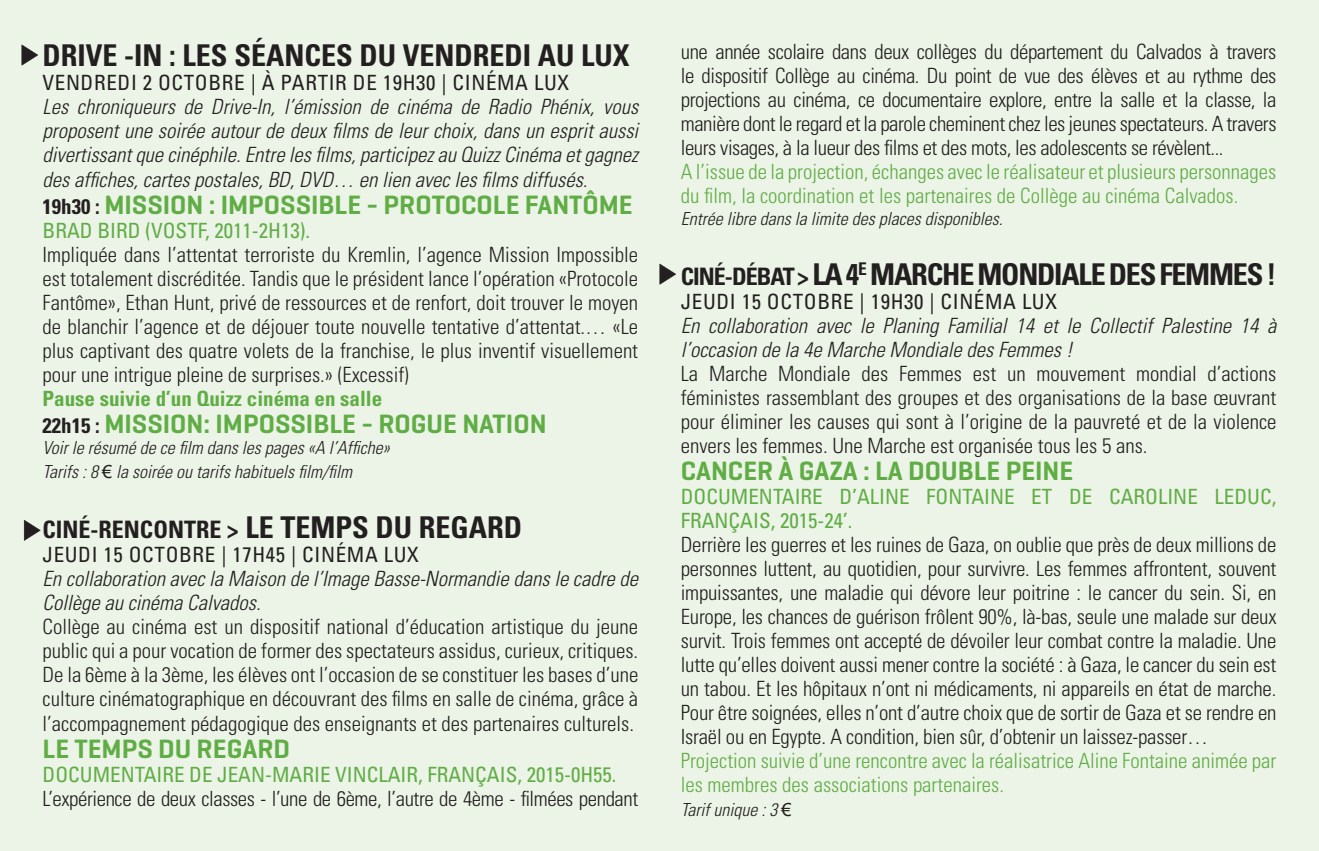
<style>
.page{position:relative;width:1319px;height:851px;background:#fff}
.page>*{position:absolute;margin:0;border:0;box-sizing:border-box;transform-origin:0 0}
.t1{font:700 condensed 30px "Univers";letter-spacing:-.04em;color:#231f20}
.t2{font:700 condensed 30px "Univers";color:#231f20}
.t3{font:600 27px "Geogrotesque";color:#60ad45}
.t4{font:700 condensed 24px "Univers";color:#231f20}
.t5{font:300 condensed 21px/24px "Univers";letter-spacing:-.01em;color:#231f20;text-align:justify}
.t6{font:italic 300 condensed 21px/24px "Univers";color:#231f20}
.t7{font:300 condensed 21px/24px "Univers";color:#60ad45}
.t8{font:condensed 21px/24px "Univers";color:#60ad45}
.t9{font:condensed 21px "Univers";letter-spacing:.03em;color:#231f20}
.t10{font:700 condensed 21px "Univers";color:#60ad45}
.t11{font:italic 300 condensed 18px/24px "Univers";color:#231f20}
.s1{font-family:"Univers";font-weight:700;font-stretch:condensed;font-size:21px;color:#231f20}
.s2{font-family:"Arial";font-weight:400;font-style:normal;font-stretch:normal}
.s3{font-size:30px}
.s4{font-size:24px}
</style>
<div class="page">
<hr style="left:1318px;top:0;width:1px;height:850px;background:#ecf4e7">
<div style="left:0;top:0;width:1318px;height:850px;background:#ecf4e7"></div>
<svg style="left:22px;top:45px;width:16px;height:20px"></svg>
<svg style="left:24px;top:520px;width:16px;height:20px"></svg>
<svg style="left:659px;top:264px;width:17px;height:20px"></svg>
<h1 class="t2" style="left:43px;top:37px;width:588px">DRIVE -IN : LES SÉANCES DU VENDREDI AU LUX</h1>
<p class="t9" style="left:43px;top:70px;width:528px">VENDREDI 2 OCTOBRE | À PARTIR DE 19H30 | CINÉMA LUX</p>
<p class="t6" style="left:43px;top:95px;width:597px;text-align:justify">Les chroniqueurs de Drive-In, l’émission de cinéma de Radio Phénix, vous proposent une soirée autour de deux films de leur choix, dans un esprit aussi divertissant que cinéphile. Entre les films, participez au Quizz Cinéma et gagnez des affiches, cartes postales, BD, DVD… en lien avec les films diffusés.</p>
<p class="t3" style="left:43px;top:187px;width:591px"><span class="s1">19h30 :</span> MISSION : IMPOSSIBLE - PROTOCOLE FANTÔME</p>
<p class="t8" style="left:43px;top:218px;width:269px">BRAD BIRD (VOSTF, 2011-2H13).</p>
<p class="t5" style="left:43px;top:242px;width:597px">Impliquée dans l’attentat terroriste du Kremlin, l’agence Mission Impossible est totalement discréditée. Tandis que le président lance l’opération «Protocole Fantôme», Ethan Hunt, privé de ressources et de renfort, doit trouver le moyen de blanchir l’agence et de déjouer toute nouvelle tentative d’attentat.… «Le plus captivant des quatre volets de la franchise, le plus inventif visuellement pour une intrigue pleine de surprises.» (Excessif)</p>
<p class="t10" style="left:43px;top:385px;width:341px">Pause suivie d’un Quizz cinéma en salle</p>
<p class="t3" style="left:43px;top:406px;width:505px"><span class="s1">22h15 :</span> MISSION: IMPOSSIBLE - ROGUE NATION</p>
<p class="t11" style="left:43px;top:436px;width:349px">Voir le résumé de ce film dans les pages «A l’Affiche»<br>Tarifs : 8 <span class="s2">€</span> la soirée ou tarifs habituels film/film</p>
<p class="t4" style="left:43px;top:515px;width:481px">CINÉ-RENCONTRE &gt; <span class="s3">LE TEMPS DU REGARD</span></p>
<p class="t9" style="left:43px;top:541px;width:378px">JEUDI 15 OCTOBRE | 17H45 | CINÉMA LUX</p>
<p class="t6" style="left:43px;top:567px;width:597px">En collaboration avec la Maison de l’Image Basse-Normandie dans le cadre de<br>Collège au cinéma Calvados.</p>
<p class="t5" style="left:43px;top:615px;width:597px">Collège au cinéma est un dispositif national d’éducation artistique du jeune public qui a pour vocation de former des spectateurs assidus, curieux, critiques.<br>De la 6ème à la 3ème, les élèves ont l’occasion de se constituer les bases d’une culture cinématographique en découvrant des films en salle de cinéma, grâce à l’accompagnement pédagogique des enseignants et des partenaires culturels.</p>
<p class="t3" style="left:43px;top:731px;width:249px">LE TEMPS DU REGARD</p>
<p class="t8" style="left:43px;top:761px;width:575px">DOCUMENTAIRE DE JEAN-MARIE VINCLAIR, FRANÇAIS, 2015-0H55.</p>
<p class="t5" style="left:43px;top:786px;width:597px">L’expérience de deux classes - l’une de 6ème, l’autre de 4ème - filmées pendant</p>
<p class="t5" style="left:680px;top:40px;width:597px">une année scolaire dans deux collèges du département du Calvados à travers le dispositif Collège au cinéma. Du point de vue des élèves et au rythme des projections au cinéma, ce documentaire explore, entre la salle et la classe, la manière dont le regard et la parole cheminent chez les jeunes spectateurs. A travers leurs visages, à la lueur des films et des mots, les adolescents se révèlent...</p>
<p class="t7" style="left:680px;top:160px;width:597px">A l’issue de la projection, échanges avec le réalisateur et plusieurs personnages du film, la coordination et les partenaires de Collège au cinéma Calvados.</p>
<p class="t11" style="left:680px;top:206px;width:323px">Entrée libre dans la limite des places disponibles.</p>
<h1 class="t1" style="left:680px;top:256px;width:597px"><span class="s4">CINÉ-DÉBAT &gt;</span> LA 4<sup>E</sup> MARCHE MONDIALE DES FEMMES!</h1>
<p class="t9" style="left:680px;top:288px;width:378px">JEUDI 15 OCTOBRE | 19H30 | CINÉMA LUX</p>
<p class="t6" style="left:680px;top:313px;width:597px">En collaboration avec le Planing Familial 14 et le Collectif Palestine 14 à l’occasion de la 4e Marche Mondiale des Femmes !</p>
<p class="t5" style="left:680px;top:361px;width:597px">La Marche Mondiale des Femmes est un mouvement mondial d’actions féministes rassemblant des groupes et des organisations de la base œuvrant pour éliminer les causes qui sont à l’origine de la pauvreté et de la violence envers les femmes. Une Marche est organisée tous les 5 ans.</p>
<p class="t3" style="left:680px;top:454px;width:394px">CANCER À GAZA : LA DOUBLE PEINE</p>
<p class="t8" style="left:680px;top:484px;width:597px">DOCUMENTAIRE D’ALINE FONTAINE ET DE CAROLINE LEDUC,<br>FRANÇAIS, 2015-24’.</p>
<p class="t5" style="left:680px;top:532px;width:597px">Derrière les guerres et les ruines de Gaza, on oublie que près de deux millions de personnes luttent, au quotidien, pour survivre. Les femmes affrontent, souvent impuissantes, une maladie qui dévore leur poitrine : le cancer du sein. Si, en Europe, les chances de guérison frôlent 90%, là-bas, seule une malade sur deux survit. Trois femmes ont accepté de dévoiler leur combat contre la maladie. Une lutte qu’elles doivent aussi mener contre la société : à Gaza, le cancer du sein est un tabou. Et les hôpitaux n’ont ni médicaments, ni appareils en état de marche.<br>Pour être soignées, elles n’ont d’autre choix que de sortir de Gaza et se rendre en Israël ou en Egypte. A condition, bien sûr, d’obtenir un laissez-passer…</p>
<p class="t7" style="left:680px;top:748px;width:597px">Projection suivie d’une rencontre avec la réalisatrice Aline Fontaine animée par les membres des associations partenaires.</p>
<p class="t11" style="left:680px;top:797px;width:112px">Tarif unique : 3 <span class="s2">€</span></p>
</div>
